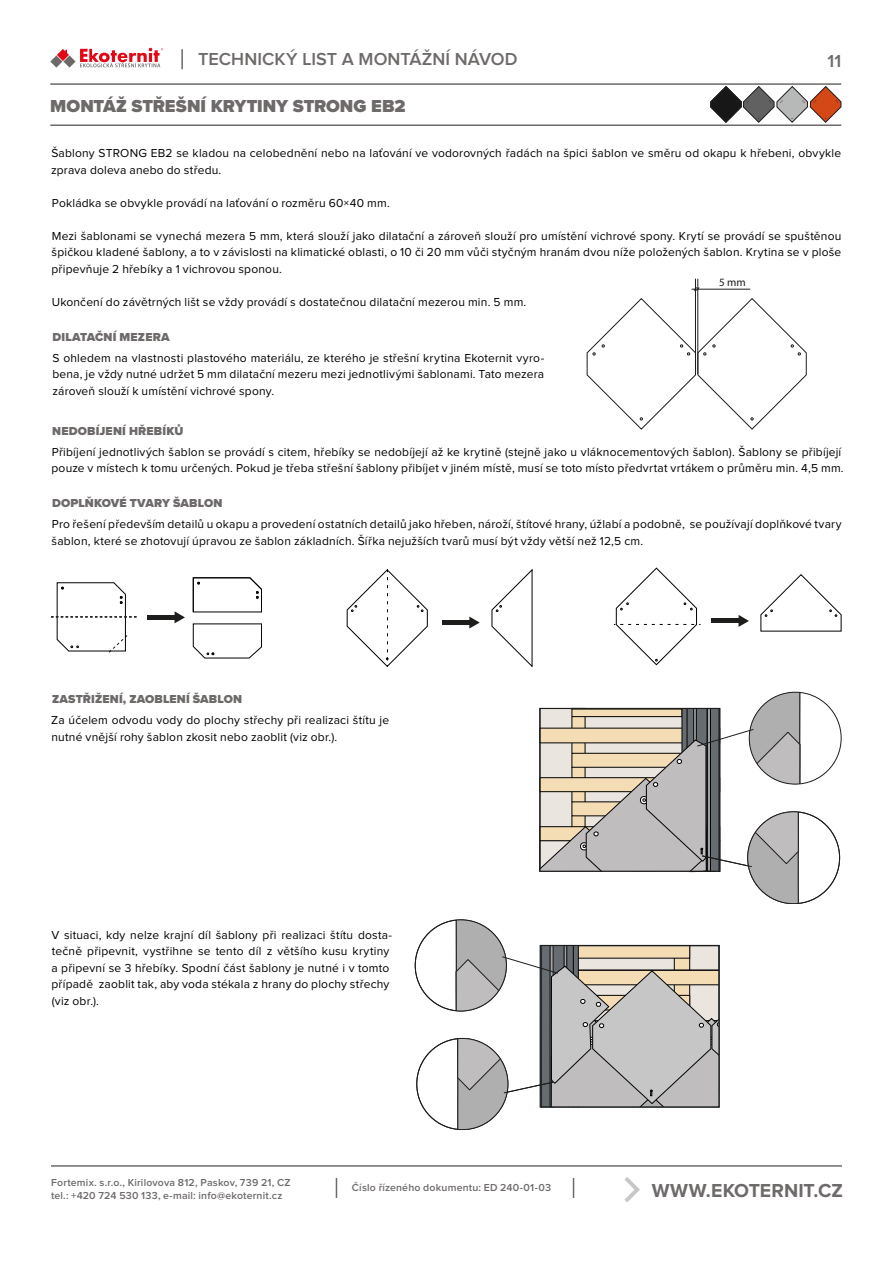
<style>
.page{position:relative;width:893px;height:1263px;background:#fff}
.page>*{position:absolute;margin:0;border:0;box-sizing:border-box;transform-origin:0 0}
.t1{font:700 19.5px "Proxima Nova";letter-spacing:.005em;color:#6e6a6a}
.t2{font:900 18px "Proxima Nova";color:#6e6a6a}
.t3{font:600 18px "Proxima Nova";letter-spacing:.005em;color:#6e6a6a}
.t4{font:12px/16.5px "Proxima Nova";letter-spacing:.015em;color:#000}
.t5{font:900 12px "Proxima Nova";letter-spacing:.015em;color:#6e6a6a}
.t6{font:11.1px "Myriad Pro";color:#1d1d1b}
.t7{font:600 10.5px/12.8px "Proxima Nova";letter-spacing:.02em;color:#6e6a6a}
</style>
<div class="page">
<hr style="left:50px;top:124px;width:791px;height:2px;background:#6e6a6a">
<hr style="left:50px;top:83px;width:791px;height:2px;background:#6e6a6a">
<img style="left:86px;top:63px;width:74px;height:4px">
<img style="left:80px;top:48px;width:80px;height:14px">
<svg style="left:50px;top:49px;width:26px;height:18px"></svg>
<hr style="left:181px;top:49px;width:2px;height:20px;background:#6c6a68">
<svg style="left:336px;top:1178px;width:1px;height:20px"></svg>
<svg style="left:573px;top:1178px;width:1px;height:20px"></svg>
<svg style="left:624px;top:1177px;width:16px;height:25px"></svg>
<hr style="left:51px;top:1165px;width:791px;height:2px;background:#6e6a6a">
<hr style="left:695px;top:279px;width:1px;height:90px;background:#1d1d1b">
<hr style="left:697px;top:279px;width:1px;height:95px;background:#1d1d1b">
<svg style="left:587px;top:282px;width:219px;height:147px"></svg>
<svg style="left:175px;top:611px;width:10px;height:12px"></svg>
<div style="left:147px;top:615px;width:30px;height:5px;background:#1d1d1b"></div>
<svg style="left:51px;top:582px;width:86px;height:71px"></svg>
<svg style="left:193px;top:577px;width:69px;height:36px"></svg>
<svg style="left:193px;top:623px;width:69px;height:35px"></svg>
<svg style="left:469px;top:616px;width:11px;height:12px"></svg>
<div style="left:442px;top:620px;width:30px;height:5px;background:#1d1d1b"></div>
<svg style="left:346px;top:569px;width:82px;height:98px"></svg>
<svg style="left:491px;top:569px;width:42px;height:98px"></svg>
<svg style="left:738px;top:615px;width:11px;height:12px"></svg>
<div style="left:711px;top:618px;width:30px;height:5px;background:#1d1d1b"></div>
<svg style="left:760px;top:574px;width:81px;height:58px"></svg>
<svg style="left:614px;top:568px;width:87px;height:97px"></svg>
<svg style="left:540px;top:692px;width:260px;height:212px"></svg>
<svg style="left:456px;top:920px;width:263px;height:209px"></svg>
<svg style="left:710px;top:86px;width:131px;height:37px"></svg>
<h2 class="t3" style="left:198px;top:51px;width:321px">TECHNICKÝ LIST A MONTÁŽNÍ NÁVOD</h2>
<h2 class="t3" style="left:828px;top:52px;width:15px">11</h2>
<h2 class="t2" style="left:50px;top:93px;width:357px">MONTÁŽ STŘEŠNÍ KRYTINY STRONG EB2</h2>
<p class="t4" style="left:51px;top:146px;width:792px">Šablony STRONG EB2 se kladou na celobednění nebo na laťování ve vodorovných řadách na špici šablon ve směru od okapu k hřebeni, obvykle zprava doleva anebo do středu.</p>
<p class="t4" style="left:52px;top:195px;width:339px">Pokládka se obvykle provádí na laťování o rozměru 60×40 mm.</p>
<p class="t4" style="left:52px;top:228px;width:791px;text-align:justify">Mezi šablonami se vynechá mezera 5 mm, která slouží jako dilatační a zároveň slouží pro umístění vichrové spony. Krytí se provádí se spuštěnou špičkou kladené šablony, a to v závislosti na klimatické oblasti, o 10 či 20 mm vůči styčným hranám dvou níže položených šablon. Krytina se v ploše připevňuje 2 hřebíky a 1 vichrovou sponou.</p>
<p class="t4" style="left:52px;top:294px;width:476px">Ukončení do závětrných lišt se vždy provádí s dostatečnou dilatační mezerou min. 5 mm.</p>
<p class="t6" style="left:719px;top:275px;width:28px">5 mm</p>
<p class="t5" style="left:52px;top:328px;width:119px">DILATAČNÍ MEZERA</p>
<p class="t4" style="left:52px;top:350px;width:493px;text-align:justify">S ohledem na vlastnosti plastového materiálu, ze kterého je střešní krytina Ekoternit vyro&shy;bena, je vždy nutné udržet 5 mm dilatační mezeru mezi jednotlivými šablonami. Tato mezera zároveň slouží k umístění vichrové spony.</p>
<p class="t5" style="left:52px;top:422px;width:133px">NEDOBÍJENÍ HŘEBÍKŮ</p>
<p class="t4" style="left:52px;top:444px;width:794px">Přibíjení jednotlivých šablon se provádí s citem, hřebíky se nedobíjejí až ke krytině (stejně jako u vláknocementových šablon). Šablony se přibíjejí pouze v místech k tomu určených. Pokud je třeba střešní šablony přibíjet v jiném místě, musí se toto místo předvrtat vrtákem o průměru min. 4,5 mm.</p>
<p class="t5" style="left:52px;top:494px;width:172px">DOPLŇKOVÉ TVARY ŠABLON</p>
<p class="t4" style="left:52px;top:516px;width:791px">Pro řešení především detailů u okapu a provedení ostatních detailů jako hřeben, nároží, štítové hrany, úžlabí a podobně, se používají doplňkové tvary šablon, které se zhotovují úpravou ze šablon základních. Šířka nejužších tvarů musí být vždy větší než 12,5 cm.</p>
<p class="t5" style="left:52px;top:690px;width:192px">ZASTŘIŽENÍ, ZAOBLENÍ ŠABLON</p>
<p class="t4" style="left:51px;top:712px;width:339px">Za účelem odvodu vody do plochy střechy při realizaci štítu je nutné vnější rohy šablon zkosit nebo zaoblit (viz obr.).</p>
<p class="t4" style="left:51px;top:927px;width:342px">V situaci, kdy nelze krajní díl šablony při realizaci štítu dosta&shy;tečně připevnit, vystřihne se tento díl z většího kusu krytiny a připevní se 3 hřebíky. Spodní část šablony je nutné i v tomto případě zaoblit tak, aby voda stékala z hrany do plochy střechy (viz obr.).</p>
<p class="t7" style="left:51px;top:1177px;width:241px">Fortemix. s.r.o., Kirilovova 812, Paskov, 739 21, CZ tel.: +420 724 530 133, e-mail: info@ekoternit.cz</p>
<p class="t7" style="left:352px;top:1181px;width:201px">Číslo řízeného dokumentu: ED 240-01-03</p>
<h1 class="t1" style="left:652px;top:1181px;width:193px">WWW.EKOTERNIT.CZ</h1>
</div>
